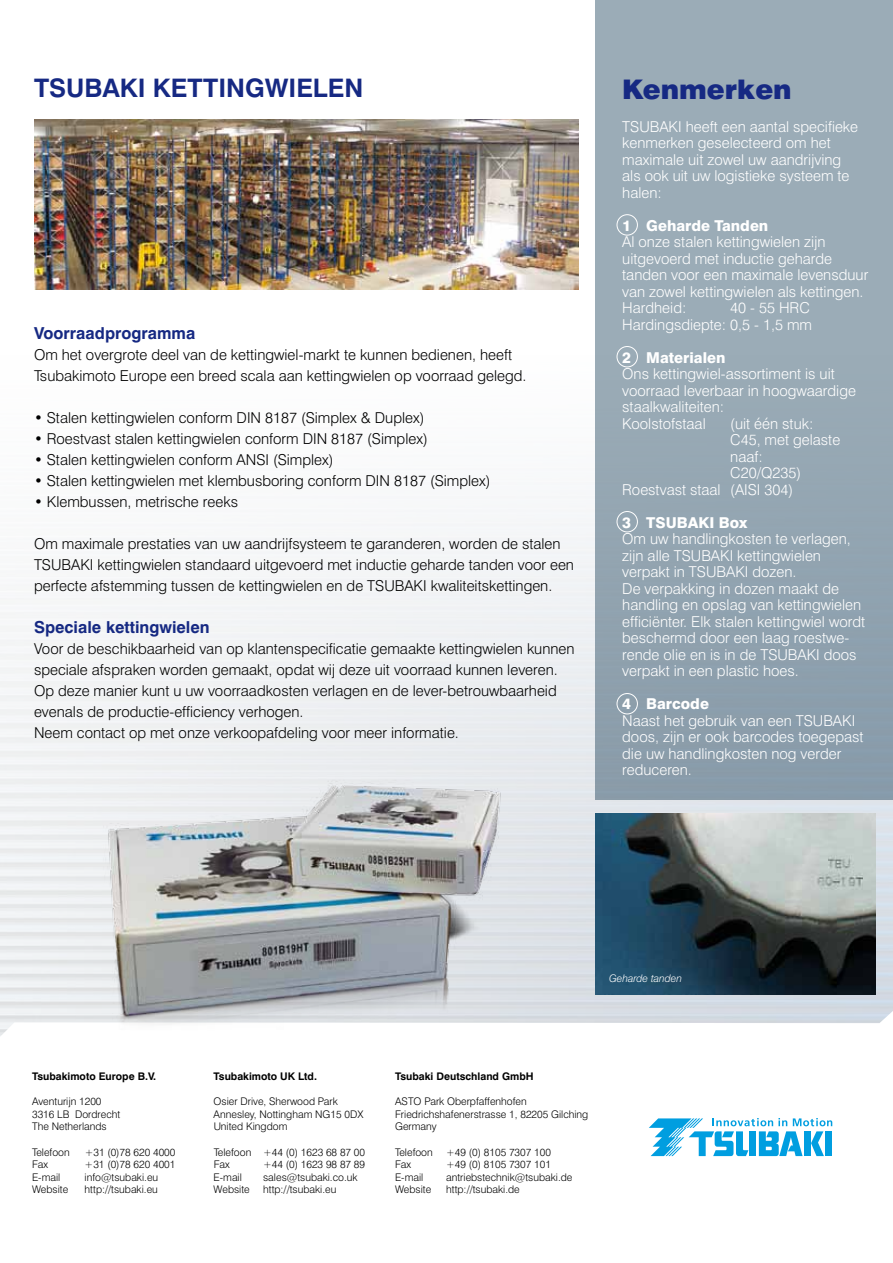
<style>
.page{position:relative;width:893px;height:1263px;background:#fff}
.page>*{position:absolute;margin:0;border:0;box-sizing:border-box;transform-origin:0 0}
.t1{font:900 27px "Swiss 721 BT";color:#162983}
.t2{font:700 25.5px "Swiss 721 BT";color:#162983}
.t3{font:700 16.5px "Swiss 721 BT";color:#162983}
.t4{font:300 15px/21px "Swiss 721 BT";color:#000}
.t5{font:300 15px/16.5px "Swiss 721 BT";color:#fff}
.t6{font:800 15px "Swiss 721 BT";color:#fff}
.t7{font:300 10.5px "Swiss 721 BT";color:#000}
.t8{font:700 10.5px "Swiss 721 BT";color:#000}
.t9{font:italic 300 10.5px "Swiss 721 BT";color:#fff}
</style>
<div class="page">
<img style="left:0;top:247px;width:893px;height:764px">
<svg style="left:0;top:1011px;width:893px;height:25px"></svg>
<svg style="left:649px;top:1118px;width:183px;height:38px"></svg>
<div style="left:595px;top:0;width:298px;height:799px;background:#9bacb7"></div>
<img style="left:60px;top:771px;width:463px;height:265px">
<img style="left:34px;top:120px;width:544px;height:170px">
<img style="left:595px;top:814px;width:281px;height:180px">
<div style="left:617px;top:214px;width:21px;height:21px;border:1px solid #fff;border-radius:50%"></div>
<div style="left:617px;top:346px;width:21px;height:21px;border:1px solid #fff;border-radius:50%"></div>
<div style="left:617px;top:511px;width:21px;height:21px;border:1px solid #fff;border-radius:50%"></div>
<div style="left:617px;top:693px;width:21px;height:21px;border:1px solid #fff;border-radius:50%"></div>
<h2 class="t2" style="left:34px;top:73px;width:331px">TSUBAKI KETTINGWIELEN</h2>
<p class="t3" style="left:34px;top:323px;width:163px">Voorraadprogramma</p>
<p class="t4" style="left:34px;top:344px;width:494px">Om het overgrote deel van de kettingwiel-markt te kunnen bedienen, heeft<br>Tsubakimoto Europe een breed scala aan kettingwielen op voorraad gelegd.</p>
<p class="t4" style="left:34px;top:407px;width:392px">• Stalen kettingwielen conform DIN 8187 (Simplex &amp; Duplex)</p>
<p class="t4" style="left:34px;top:428px;width:395px">• Roestvast stalen kettingwielen conform DIN 8187 (Simplex)</p>
<p class="t4" style="left:34px;top:449px;width:301px">• Stalen kettingwielen conform ANSI (Simplex)</p>
<p class="t4" style="left:34px;top:470px;width:458px">• Stalen kettingwielen met klembusboring conform DIN 8187 (Simplex)</p>
<p class="t4" style="left:34px;top:491px;width:205px">• Klembussen, metrische reeks</p>
<p class="t4" style="left:34px;top:533px;width:541px">Om maximale prestaties van uw aandrijfsysteem te garanderen, worden de stalen<br>Tsubaki kettingwielen standaard uitgevoerd met inductie geharde tanden voor een perfecte afstemming tussen de kettingwielen en de Tsubaki kwaliteitskettingen.</p>
<p class="t3" style="left:34px;top:617px;width:177px">Speciale kettingwielen</p>
<p class="t4" style="left:34px;top:638px;width:542px">Voor de beschikbaarheid van op klantenspecificatie gemaakte kettingwielen kunnen speciale afspraken worden gemaakt, opdat wij deze uit voorraad kunnen leveren.<br>Op deze manier kunt u uw voorraadkosten verlagen en de lever-betrouwbaarheid evenals de productie-efficiency verhogen.<br>Neem contact op met onze verkoopafdeling voor meer informatie.</p>
<h1 class="t1" style="left:622px;top:73px;width:171px">Kenmerken</h1>
<p class="t5" style="left:622px;top:118px;width:237px">Tsubaki heeft een aantal specifieke kenmerken geselecteerd om het maximale uit zowel uw aandrijving als ook uit uw logistieke systeem te halen:</p>
<p class="t6" style="left:622px;top:216px;width:148px">1 Geharde Tanden</p>
<p class="t5" style="left:622px;top:233px;width:248px">Al onze stalen kettingwielen zijn uitgevoerd met inductie geharde tanden voor een maximale levensduur van zowel kettingwielen als kettingen.<br>Hardheid:</p>
<p class="t5" style="left:622px;top:299px;width:191px;text-align:right">40 - 55 HRC<br>Hardingsdiepte: 0,5 - 1,5 mm</p>
<p class="t6" style="left:622px;top:348px;width:105px">2 Materialen</p>
<p class="t5" style="left:622px;top:365px;width:235px">Ons kettingwiel-assortiment is uit voorraad leverbaar in hoogwaardige staalkwaliteiten:<br>Koolstofstaal</p>
<p class="t5" style="left:730px;top:415px;width:85px">(uit één stuk:</p>
<p class="t5" style="left:730px;top:431px;width:112px">C45, met gelaste</p>
<p class="t5" style="left:730px;top:448px;width:34px">naaf:</p>
<p class="t5" style="left:730px;top:464px;width:72px">C20/Q235)</p>
<p class="t5" style="left:622px;top:481px;width:172px">Roestvast staal (AISI 304)</p>
<p class="t6" style="left:622px;top:513px;width:127px">3 Tsubaki Box</p>
<p class="t5" style="left:622px;top:530px;width:244px">Om uw handlingkosten te verlagen, zijn alle Tsubaki kettingwielen verpakt in Tsubaki dozen.<br>De verpakking in dozen maakt de handling en opslag van kettingwielen efficiënter. Elk stalen kettingwiel wordt beschermd door een laag roestwe&shy;rende olie en is in de Tsubaki doos verpakt in een plastic hoes.</p>
<p class="t6" style="left:622px;top:695px;width:88px">4 Barcode</p>
<p class="t5" style="left:622px;top:712px;width:243px">Naast het gebruik van een Tsubaki doos, zijn er ook barcodes toegepast die uw handlingkosten nog verder reduceren.</p>
<p class="t9" style="left:609px;top:972px;width:74px">Geharde tanden</p>
<p class="t8" style="left:32px;top:1070px;width:126px">Tsubakimoto Europe B.V.</p>
<p class="t8" style="left:214px;top:1070px;width:105px">Tsubakimoto UK Ltd.</p>
<p class="t8" style="left:395px;top:1070px;width:140px">Tsubaki Deutschland GmbH</p>
<p class="t7" style="left:32px;top:1095px;width:71px">Aventurijn 1200</p>
<p class="t7" style="left:214px;top:1095px;width:126px">Osier Drive, Sherwood Park</p>
<p class="t7" style="left:395px;top:1095px;width:133px">ASTO Park Oberpfaffenhofen</p>
<p class="t7" style="left:32px;top:1108px;width:90px">3316 LB Dordrecht</p>
<p class="t7" style="left:214px;top:1108px;width:151px">Annesley, Nottingham NG15 0DX</p>
<p class="t7" style="left:395px;top:1108px;width:195px">Friedrichshafenerstrasse 1, 82205 Gilching</p>
<p class="t7" style="left:32px;top:1120px;width:76px">The Netherlands</p>
<p class="t7" style="left:214px;top:1120px;width:75px">U nited Kingdom</p>
<p class="t7" style="left:395px;top:1120px;width:43px">Germany</p>
<p class="t7" style="left:32px;top:1145px;width:39px">Telefoon</p>
<p class="t7" style="left:85px;top:1145px;width:92px">+31 (0)78 620 4000</p>
<p class="t7" style="left:214px;top:1145px;width:153px">Telefoon +44 (0) 1623 68 87 00</p>
<p class="t7" style="left:395px;top:1145px;width:39px">Telefoon</p>
<p class="t7" style="left:446px;top:1145px;width:106px">+49 (0) 8105 7307 100</p>
<p class="t7" style="left:32px;top:1158px;width:18px">Fax</p>
<p class="t7" style="left:85px;top:1158px;width:92px">+31 (0)78 620 4001</p>
<p class="t7" style="left:214px;top:1158px;width:18px">Fax</p>
<p class="t7" style="left:263px;top:1158px;width:103px">+44 (0) 1623 98 87 89</p>
<p class="t7" style="left:395px;top:1158px;width:18px">Fax</p>
<p class="t7" style="left:446px;top:1158px;width:106px">+49 (0) 8105 7307 101</p>
<p class="t7" style="left:32px;top:1171px;width:30px">E-mail</p>
<p class="t7" style="left:85px;top:1171px;width:75px">info@tsubaki.eu</p>
<p class="t7" style="left:214px;top:1171px;width:30px">E-mail</p>
<p class="t7" style="left:263px;top:1171px;width:96px">sales@tsubaki.co.uk</p>
<p class="t7" style="left:395px;top:1171px;width:30px">E-mail</p>
<p class="t7" style="left:446px;top:1171px;width:128px">antriebstechnik@tsubaki.de</p>
<p class="t7" style="left:32px;top:1183px;width:38px">Website</p>
<p class="t7" style="left:85px;top:1183px;width:75px">http://tsubaki.eu</p>
<p class="t7" style="left:214px;top:1183px;width:38px">Website</p>
<p class="t7" style="left:263px;top:1183px;width:75px">http://tsubaki.eu</p>
<p class="t7" style="left:395px;top:1183px;width:38px">Website</p>
<p class="t7" style="left:446px;top:1183px;width:75px">http://tsubaki.de</p>
</div>
